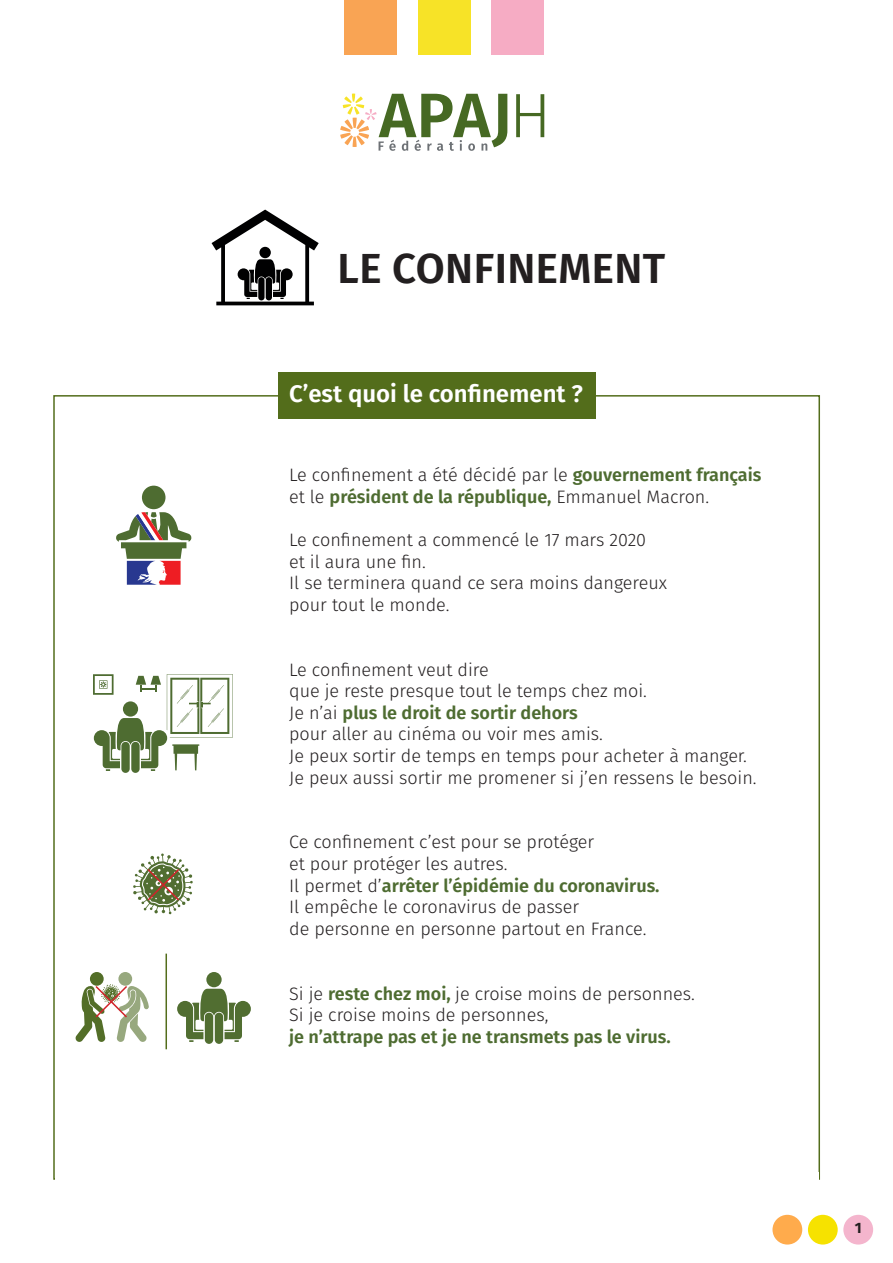
<style>
.page{position:relative;width:893px;height:1263px;background:#fff}
.page>*{position:absolute;margin:0;border:0;box-sizing:border-box;transform-origin:0 0}
.t1{font:600 42px "Fira Sans";letter-spacing:.01em;color:#231f20}
.t2{font:600 24px "Fira Sans";color:#fff}
.t3{font:300 18px/21.6px "Fira Sans";color:#231f20}
.t4{font:600 18px "Fira Sans";color:#4e6c31}
.t5{font:700 15px "Fira Sans";color:#231f20}
.s1{font-weight:600;color:#4e6c31}
.s2{font-weight:300;color:#231f20}
</style>
<div class="page">
<div style="left:279px;top:372px;width:317px;height:47px;background:#536d1b"></div>
<svg style="left:516px;top:94px;width:28px;height:43px"></svg>
<svg style="left:340px;top:94px;width:167px;height:57px"></svg>
<div style="left:344px;top:0;width:53px;height:54px;background:#f9a454"></div>
<div style="left:418px;top:0;width:53px;height:54px;background:#f7e327"></div>
<div style="left:491px;top:0;width:53px;height:54px;background:#f6acc4"></div>
<div style="left:772px;top:1215px;width:30px;height:29px;background:#ffab4c;border-radius:50%"></div>
<div style="left:808px;top:1215px;width:30px;height:29px;background:#f6e200;border-radius:50%"></div>
<div style="left:843px;top:1215px;width:30px;height:29px;background:#f4b5cd;border-radius:50%"></div>
<svg style="left:212px;top:210px;width:107px;height:95px"></svg>
<div style="left:142px;top:486px;width:24px;height:23px;background:#4e6c31;border-radius:50%"></div>
<svg style="left:116px;top:512px;width:76px;height:73px"></svg>
<svg style="left:121px;top:742px;width:9px;height:31px"></svg>
<svg style="left:131px;top:742px;width:9px;height:31px"></svg>
<svg style="left:93px;top:674px;width:140px;height:97px"></svg>
<div style="left:90px;top:972px;width:14px;height:14px;background:#536e28;border-radius:50%"></div>
<div style="left:118px;top:972px;width:14px;height:14px;background:#97a87e;border-radius:50%"></div>
<svg style="left:177px;top:989px;width:74px;height:53px"></svg>
<div style="left:205px;top:1013px;width:8px;height:31px;background:#516e31;border-radius:4px"></div>
<div style="left:215px;top:1013px;width:8px;height:31px;background:#516e31;border-radius:4px"></div>
<div style="left:206px;top:972px;width:16px;height:15px;background:#516e31;border-radius:50%"></div>
<hr style="left:166px;top:954px;width:1px;height:95px;background:#536d1b">
<svg style="left:133px;top:853px;width:60px;height:61px"></svg>
<svg style="left:75px;top:984px;width:74px;height:58px"></svg>
<p class="t1" style="left:338px;top:234px;width:329px">LE CONFINEMENT</p>
<p class="t2" style="left:289px;top:374px;width:295px">C’est quoi le confinement ?</p>
<p class="t3" style="left:289px;top:464px;width:474px">Le confinement a été décidé par le <span class="s1">gouvernement français</span></p>
<p class="t4" style="left:289px;top:482px;width:422px"><span class="s2">et le</span> président de la république, <span class="s2">Emmanuel Macron.</span></p>
<p class="t3" style="left:289px;top:529px;width:359px">Le confinement a commencé le 17 mars 2020 et il aura une fin.</p>
<p class="t3" style="left:289px;top:572px;width:379px">Il se terminera quand ce sera moins dangereux pour tout le monde.</p>
<p class="t3" style="left:289px;top:658px;width:201px">Le confinement veut dire</p>
<p class="t3" style="left:289px;top:680px;width:359px">que je reste presque tout le temps chez moi.</p>
<p class="t4" style="left:289px;top:698px;width:290px"><span class="s2">Je n’ai</span> plus le droit de sortir dehors</p>
<p class="t3" style="left:289px;top:723px;width:315px">pour aller au cinéma ou voir mes amis.</p>
<p class="t3" style="left:289px;top:745px;width:469px">Je peux sortir de temps en temps pour acheter à manger.<br>Je peux aussi sortir me promener si j’en ressens le besoin.</p>
<p class="t3" style="left:289px;top:831px;width:307px">Ce confinement c’est pour se protéger et pour protéger les autres.</p>
<p class="t4" style="left:289px;top:870px;width:372px"><span class="s2">Il permet d’</span>arrêter l’épidémie du coronavirus.</p>
<p class="t3" style="left:289px;top:896px;width:291px">Il empêche le coronavirus de passer</p>
<p class="t3" style="left:289px;top:918px;width:359px">de personne en personne partout en France.</p>
<p class="t3" style="left:289px;top:982px;width:407px">Si je <span class="s1">reste chez moi,</span> je croise moins de personnes.</p>
<p class="t3" style="left:289px;top:1004px;width:261px">Si je croise moins de personnes,</p>
<p class="t4" style="left:289px;top:1022px;width:383px">je n’attrape pas et je ne transmets pas le virus.</p>
<p class="t5" style="left:855px;top:1215px;width:8px">1</p>
</div>
